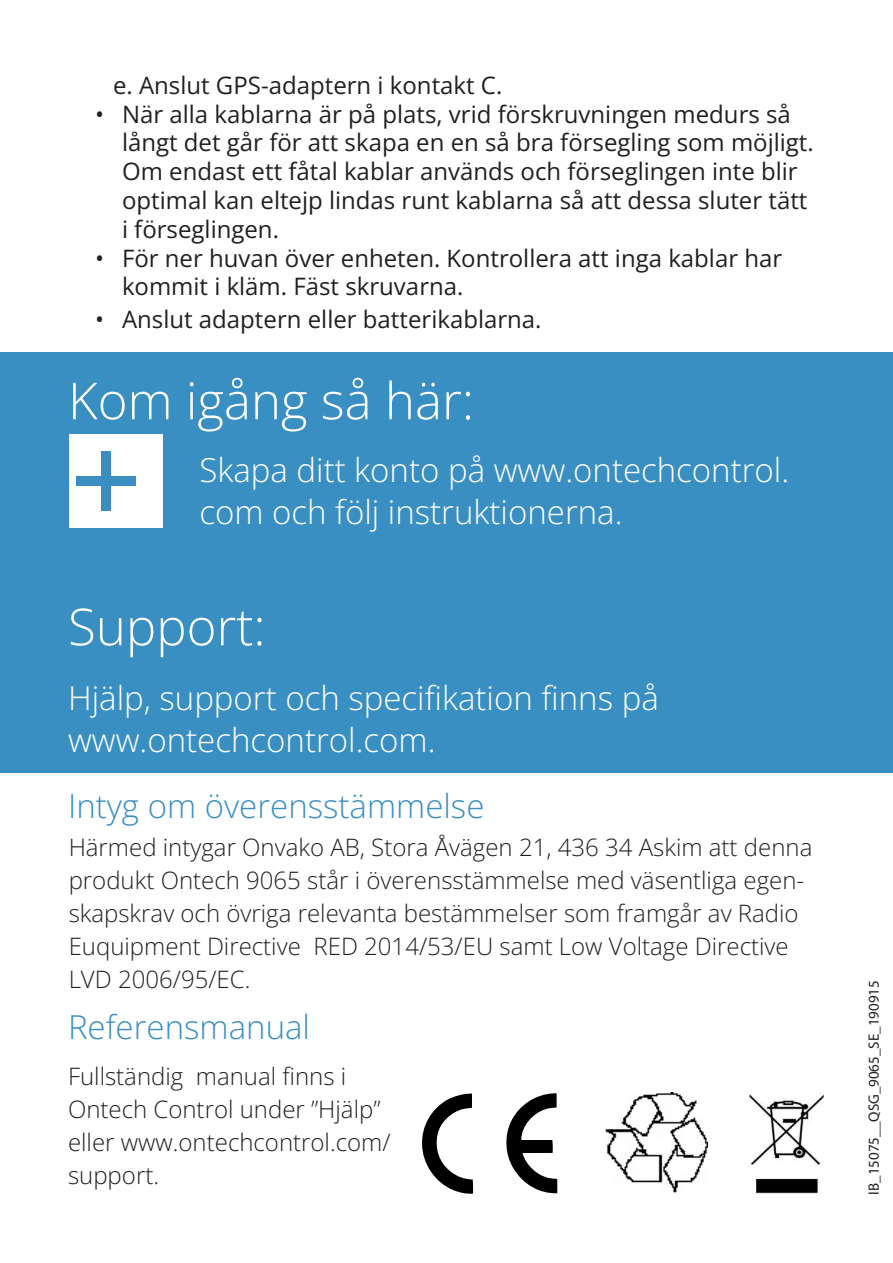
<style>
.page{position:relative;width:893px;height:1263px;background:#fff}
.page>*{position:absolute;margin:0;border:0;box-sizing:border-box;transform-origin:0 0}
.t1{font:300 51px "Open Sans";color:#fff}
.Vit_text{font:300 33px/42px "Open Sans";color:#fff}
.Rubrik{font:300 33px "Open Sans";color:#3a8fc2}
.t2{font:24px/28.8px "Open Sans";color:#231f20}
.t3{font:300 24px/33px "Open Sans";color:#231f20}
.t4{font:15px "Myriad Pro";color:#231f20}
</style>
<div class="page">
<div style="left:0;top:352px;width:893px;height:420px;background:#3a8fc2"></div>
<div style="left:69px;top:434px;width:93px;height:94px;background:#fff"></div>
<div style="left:76px;top:476px;width:59px;height:10px;background:#3b8ec2"></div>
<div style="left:101px;top:451px;width:9px;height:60px;background:#3b8ec2"></div>
<img style="left:605px;top:1093px;width:102px;height:100px">
<img style="left:749px;top:1094px;width:75px;height:100px">
<svg style="left:506px;top:1093px;width:51px;height:101px"></svg>
<svg style="left:422px;top:1093px;width:51px;height:101px"></svg>
<p class="t2" style="left:113px;top:70px;width:391px">e. Anslut GPS-adaptern i kontakt C.</p>
<p class="t2" style="left:122px;top:99px;width:693px;text-indent:-27px">• När alla kablarna är på plats, vrid förskruvningen medurs så långt det går för att skapa en en så bra försegling som möjligt.<br>Om endast ett fåtal kablar används och förseglingen inte blir optimal kan eltejp lindas runt kablarna så att dessa sluter tätt i förseglingen.</p>
<p class="t2" style="left:122px;top:243px;width:662px;text-indent:-27px">• För ner huvan över enheten. Kontrollera att inga kablar har kommit i kläm. Fäst skruvarna.</p>
<p class="t2" style="left:95px;top:304px;width:448px">• Anslut adaptern eller batterikablarna.</p>
<p class="t1" style="left:68px;top:366px;width:407px">Kom igång så här:</p>
<p class="Vit_text" style="left:199px;top:448px;width:591px">Skapa ditt konto på www.ontechcontrol. com och följ instruktionerna.</p>
<p class="t1" style="left:68px;top:592px;width:199px">Support:</p>
<p class="Vit_text" style="left:68px;top:676px;width:592px">Hjälp, support och specifikation finns på</p>
<p class="Vit_text" style="left:68px;top:718px;width:369px">www.ontechcontrol.com.</p>
<p class="Rubrik" style="left:68px;top:783px;width:418px">Intyg om överensstämmelse</p>
<p class="t3" style="left:69px;top:830px;width:745px">Härmed intygar Onvako AB, Stora Åvägen 21, 436 34 Askim att denna produkt Ontech 9065 står i överensstämmelse med väsentliga egen&shy;skapskrav och övriga relevanta bestämmelser som framgår av Radio Euquipment Directive RED 2014/53/EU samt Low Voltage Directive LVD 2006/95/EC.</p>
<p class="Rubrik" style="left:68px;top:1004px;width:244px">Referensmanual</p>
<p class="t3" style="left:68px;top:1059px;width:324px">Fullständig manual finns i<br>Ontech Control under ”Hjälp” eller www.ontechcontrol.com/ support.</p>
<p class="t4" style="left:864px;top:1194px;width:216px;rotate:-90deg">IB_15075__QSG_9065_SE_190915</p>
</div>
